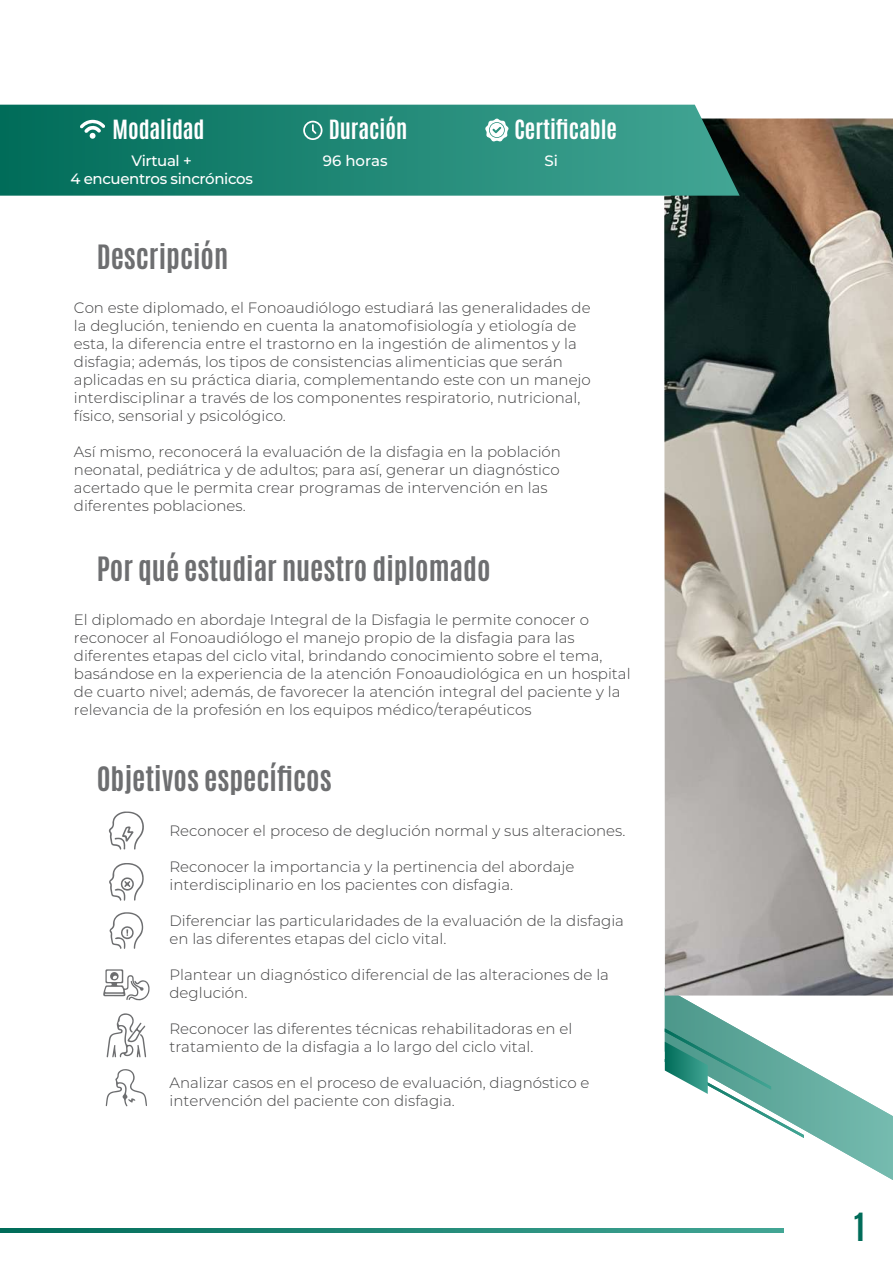
<style>
.page{position:relative;width:893px;height:1263px;background:#fff}
.page>*{position:absolute;margin:0;border:0;box-sizing:border-box;transform-origin:0 0}
.t1{font:700 33px "Antonio";color:#006c59}
.t2{font:700 28.5px "Antonio";color:#6d6e70}
.t3{font:700 22.5px "Antonio";color:#fff}
.t4{font:300 15px/18px "Montserrat";color:#404041}
.t5{font:500 15px/18px "Montserrat";letter-spacing:-.025em;color:#fff;text-align:center}
</style>
<div class="page">
<svg style="left:665px;top:995px;width:228px;height:185px"></svg>
<svg style="left:665px;top:1028px;width:139px;height:110px"></svg>
<img style="left:664px;top:118px;width:229px;height:877px">
<svg style="left:0;top:1228px;width:784px;height:4px;background:#218876"></svg>
<svg style="left:0;top:105px;width:740px;height:91px;background:#228675"></svg>
<svg style="left:80px;top:120px;width:25px;height:19px"></svg>
<svg style="left:303px;top:121px;width:19px;height:19px"></svg>
<svg style="left:485px;top:118px;width:23px;height:24px"></svg>
<svg style="left:109px;top:863px;width:35px;height:38px"></svg>
<svg style="left:109px;top:811px;width:35px;height:39px"></svg>
<svg style="left:110px;top:912px;width:33px;height:37px"></svg>
<svg style="left:106px;top:1069px;width:41px;height:37px"></svg>
<svg style="left:107px;top:1013px;width:39px;height:44px"></svg>
<svg style="left:103px;top:969px;width:47px;height:32px"></svg>
<h3 class="t3" style="left:112px;top:113px;width:94px">Modalidad</h3>
<p class="t5" style="left:70px;top:152px;width:184px">Virtual +<br>4 encuentros sincrónicos</p>
<h3 class="t3" style="left:329px;top:113px;width:80px">Duración</h3>
<p class="t5" style="left:323px;top:152px;width:66px">96 horas</p>
<h3 class="t3" style="left:514px;top:113px;width:104px">Certificable</h3>
<p class="t5" style="left:544px;top:151px;width:15px">Si</p>
<h2 class="t2" style="left:97px;top:236px;width:133px">Descripción</h2>
<p class="t4" style="left:74px;top:298px;width:518px">Con este diplomado, el Fonoaudiólogo estudiará las generalidades de la deglución, teniendo en cuenta la anatomofisiología y etiología de esta, la diferencia entre el trastorno en la ingestión de alimentos y la disfagia; además, los tipos de consistencias alimenticias que serán aplicadas en su práctica diaria, complementando este con un manejo interdisciplinar a través de los componentes respiratorio, nutricional, físico, sensorial y psicológico.</p>
<p class="t4" style="left:74px;top:442px;width:489px">Así mismo, reconocerá la evaluación de la disfagia en la población neonatal, pediátrica y de adultos; para así, generar un diagnóstico acertado que le permita crear programas de intervención en las diferentes poblaciones.</p>
<h2 class="t2" style="left:97px;top:548px;width:395px">Por qué estudiar nuestro diplomado</h2>
<p class="t4" style="left:74px;top:610px;width:558px">El diplomado en abordaje Integral de la Disfagia le permite conocer o reconocer al Fonoaudiólogo el manejo propio de la disfagia para las diferentes etapas del ciclo vital, brindando conocimiento sobre el tema, basándose en la experiencia de la atención Fonoaudiológica en un hospital de cuarto nivel; además, de favorecer la atención integral del paciente y la relevancia de la profesión en los equipos médico/terapéuticos</p>
<h2 class="t2" style="left:97px;top:758px;width:237px">Objetivos específicos</h2>
<p class="t4" style="left:169px;top:821px;width:457px">Reconocer el proceso de deglución normal y sus alteraciones.</p>
<p class="t4" style="left:169px;top:857px;width:407px">Reconocer la importancia y la pertinencia del abordaje interdisciplinario en los pacientes con disfagia.</p>
<p class="t4" style="left:169px;top:911px;width:456px">Diferenciar las particularidades de la evaluación de la disfagia en las diferentes etapas del ciclo vital.</p>
<p class="t4" style="left:169px;top:965px;width:441px">Plantear un diagnóstico diferencial de las alteraciones de la deglución.</p>
<p class="t4" style="left:169px;top:1019px;width:404px">Reconocer las diferentes técnicas rehabilitadoras en el tratamiento de la disfagia a lo largo del ciclo vital.</p>
<p class="t4" style="left:169px;top:1073px;width:422px">Analizar casos en el proceso de evaluación, diagnóstico e intervención del paciente con disfagia.</p>
<h1 class="t1" style="left:854px;top:1203px;width:12px">1</h1>
</div>
